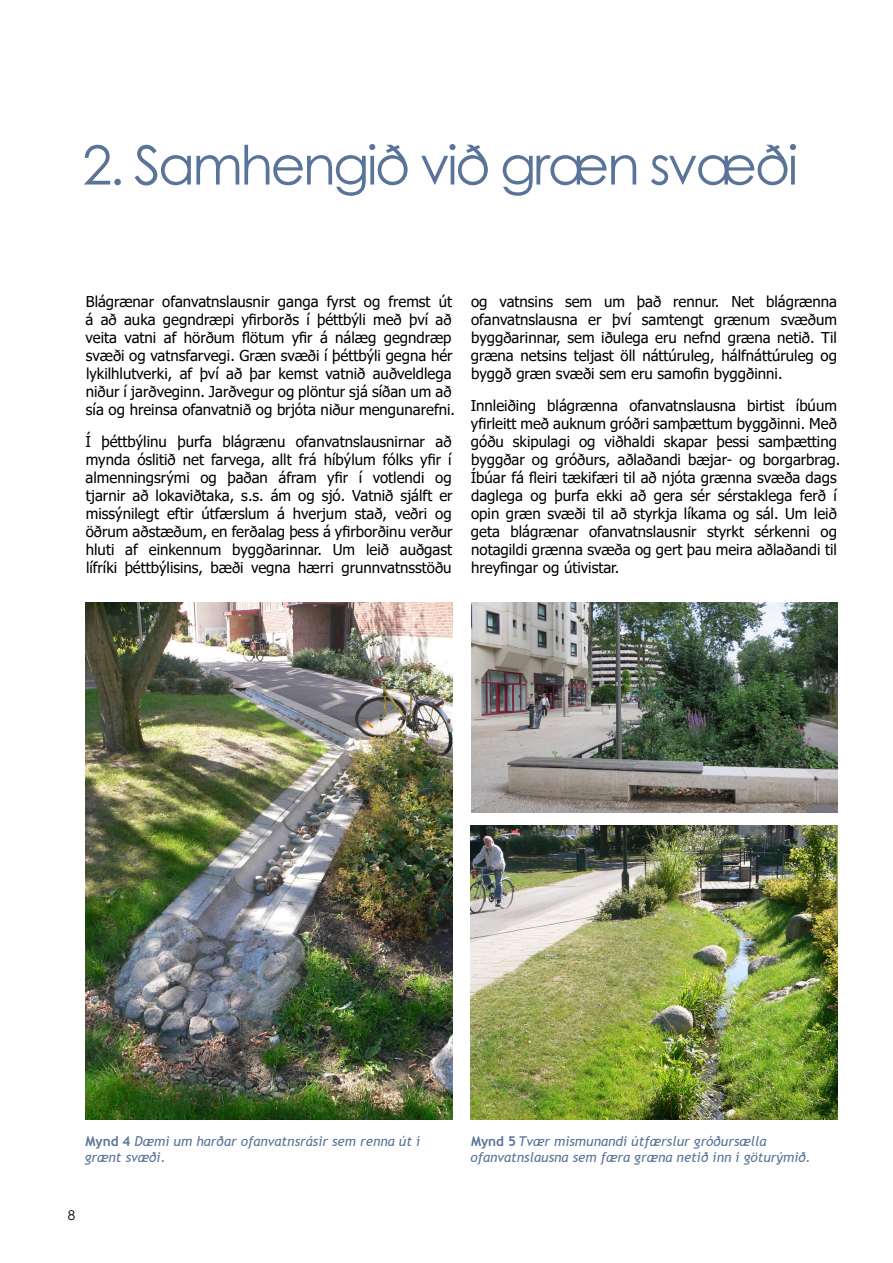
<style>
.page{position:relative;width:893px;height:1263px;background:#fff}
.page>*{position:absolute;margin:0;border:0;box-sizing:border-box;transform-origin:0 0}
.t1{font:54px "Century Gothic";letter-spacing:-.05em;color:#597498}
.t2{font:15px/18px "Tahoma";color:#000}
.t3{font:italic 13.5px/16.2px "Trebuchet MS";color:#597498}
.t4{font:13.5px "Century Gothic";color:#000}
.s1{font-weight:700;font-style:normal}
</style>
<div class="page">
<img style="left:471px;top:602px;width:367px;height:211px">
<img style="left:85px;top:602px;width:368px;height:518px">
<img style="left:470px;top:826px;width:368px;height:294px">
<h1 class="t1" style="left:82px;top:127px;width:718px">2. Samhengið við græn svæði</h1>
<p class="t2" style="left:86px;top:294px;width:371px">Blágrænar ofanvatnslausnir ganga fyrst og fremst út á að auka gegndræpi yfirborðs í þéttbýli með því að veita vatni af hörðum flötum yfir á nálæg gegndræp svæði og vatnsfarvegi. Græn svæði í þéttbýli gegna hér lykilhlutverki, af því að þar kemst vatnið auðveldlega niður í jarðveginn. Jarðvegur og plöntur sjá síðan um að sía og hreinsa ofanvatnið og brjóta niður mengunarefni.</p>
<p class="t2" style="left:85px;top:433px;width:369px;text-align:justify">Í þéttbýlinu þurfa blágrænu ofanvatnslausnirnar að mynda óslitið net farvega, allt frá híbýlum fólks yfir í almenningsrými og þaðan áfram yfir í votlendi og tjarnir að lokaviðtaka, s.s. ám og sjó. Vatnið sjálft er missýnilegt eftir útfærslum á hverjum stað, veðri og öðrum aðstæðum, en ferðalag þess á yfirborðinu verður hluti af einkennum byggðarinnar. Um leið auðgast lífríki þéttbýlisins, bæði vegna hærri grunnvatnsstöðu</p>
<p class="t2" style="left:471px;top:294px;width:368px;text-align:justify">og vatnsins sem um það rennur. Net blágrænna ofanvatnslausna er því samtengt grænum svæðum byggðarinnar, sem iðulega eru nefnd græna netið. Til græna netsins teljast öll náttúruleg, hálfnáttúruleg og byggð græn svæði sem eru samofin byggðinni.</p>
<p class="t2" style="left:471px;top:397px;width:371px">Innleiðing blágrænna ofanvatnslausna birtist íbúum yfirleitt með auknum gróðri samþættum byggðinni. Með góðu skipulagi og viðhaldi skapar þessi samþætting byggðar og gróðurs, aðlaðandi bæjar- og borgarbrag.<br>Íbúar fá fleiri tækifæri til að njóta grænna svæða dags daglega og þurfa ekki að gera sér sérstaklega ferð í opin græn svæði til að styrkja líkama og sál. Um leið geta blágrænar ofanvatnslausnir styrkt sérkenni og notagildi grænna svæða og gert þau meira aðlaðandi til hreyfingar og útivistar.</p>
<p class="t3" style="left:85px;top:1133px;width:337px"><span class="s1">Mynd 4</span> Dæmi um harðar ofanvatnsrásir sem renna út í grænt svæði.</p>
<p class="t3" style="left:470px;top:1133px;width:342px"><span class="s1">Mynd 5</span> Tvær mismunandi útfærslur gróðursælla ofanvatnslausna sem færa græna netið inn í göturýmið.</p>
<p class="t4" style="left:68px;top:1206px;width:9px">8</p>
</div>
